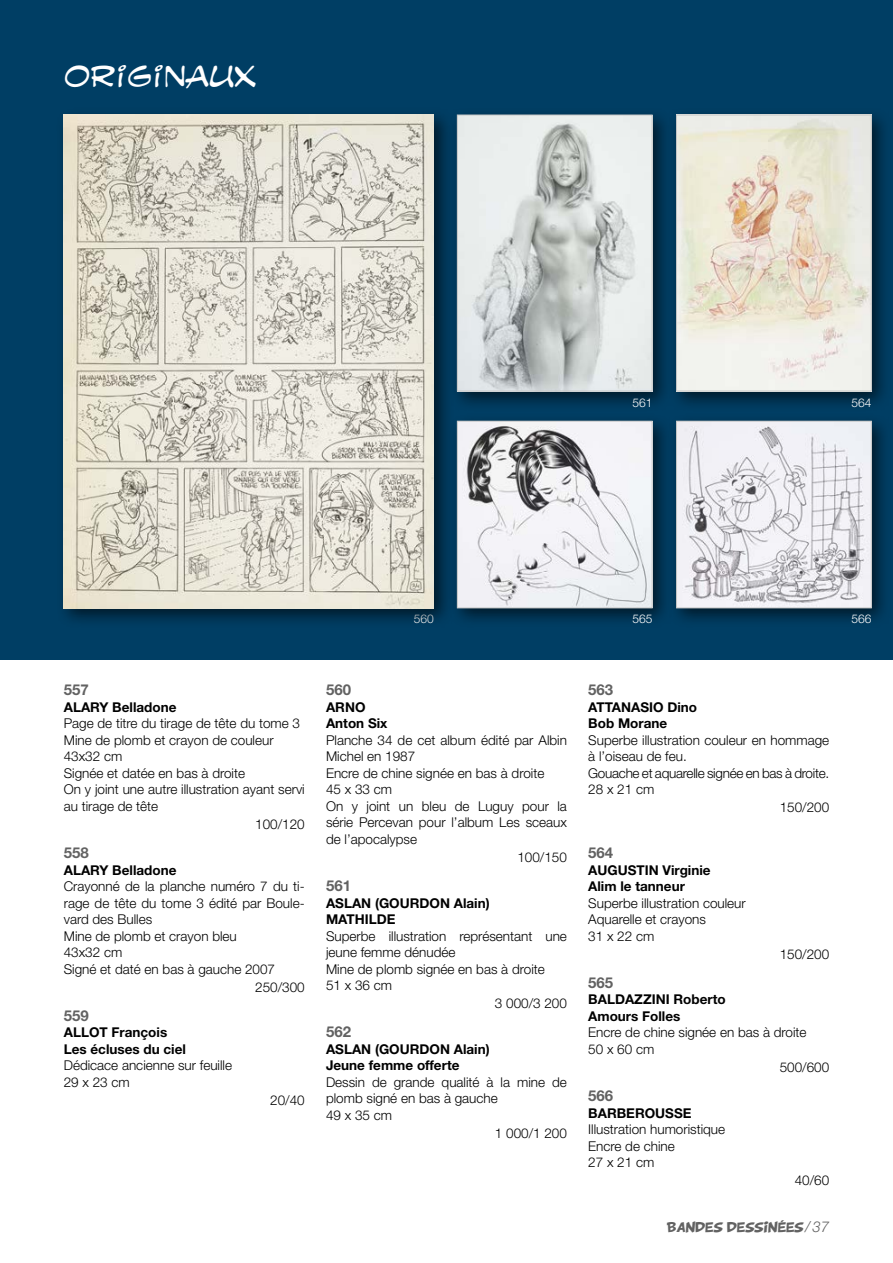
<style>
.page{position:relative;width:893px;height:1263px;background:#fff}
.page>*{position:absolute;margin:0;border:0;box-sizing:border-box;transform-origin:0 0}
.t1{font:27px "Uderzo Texte";color:#fff}
.t2{font:700 15px "Helvetica Neue LT Std";color:#626262}
.t3{font:15px "Uderzo Titrage";color:#626262}
.t4{font:300 13.5px/16.5px "Helvetica Neue LT Std";color:#000}
.t5{font:700 13.5px/16.5px "Helvetica Neue LT Std";color:#000}
.t6{font:300 12px "Helvetica Neue LT Std";color:#fff}
.s1{font-family:"Helvetica Neue LT Std";font-weight:300;font-style:italic}
</style>
<div class="page">
<div style="left:0;top:0;width:893px;height:659px;background:#003e64"></div>
<div style="left:668px;top:106px;width:224px;height:306px;background:#000;opacity:.6"></div>
<img style="left:678px;top:117px;width:191px;height:272px">
<div style="left:676px;top:115px;width:195px;height:276px;border:1px solid #c4c5c5"></div>
<div style="left:668px;top:413px;width:224px;height:215px;background:#000;opacity:.6"></div>
<img style="left:678px;top:423px;width:191px;height:183px">
<div style="left:676px;top:421px;width:195px;height:187px;border:1px solid #c4c5c5"></div>
<div style="left:449px;top:106px;width:223px;height:306px;background:#000;opacity:.6"></div>
<img style="left:459px;top:117px;width:191px;height:272px">
<div style="left:457px;top:115px;width:195px;height:276px;border:1px solid #c4c5c5"></div>
<div style="left:449px;top:413px;width:223px;height:215px;background:#000;opacity:.6"></div>
<img style="left:459px;top:423px;width:191px;height:183px">
<div style="left:457px;top:421px;width:195px;height:187px;border:1px solid #c4c5c5"></div>
<div style="left:55px;top:106px;width:399px;height:522px;background:#000;opacity:.6"></div>
<img style="left:64px;top:115px;width:370px;height:493px">
<h1 class="t1" style="left:64px;top:57px;width:194px">ORIGINAUX</h1>
<p class="t6" style="left:632px;top:395px;width:22px">561</p>
<p class="t6" style="left:851px;top:395px;width:22px">564</p>
<p class="t6" style="left:414px;top:612px;width:22px">560</p>
<p class="t6" style="left:632px;top:612px;width:22px">565</p>
<p class="t6" style="left:851px;top:612px;width:22px">566</p>
<p class="t2" style="left:64px;top:681px;width:27px">557</p>
<p class="t5" style="left:64px;top:698px;width:114px">ALARY Belladone</p>
<p class="t4" style="left:64px;top:715px;width:242px">Page de titre du tirage de tête du tome 3<br>Mine de plomb et crayon de couleur<br>43x32 cm<br>Signée et datée en bas à droite<br>On y joint une autre illustration ayant servi au tirage de tête</p>
<p class="t4" style="left:255px;top:815px;width:51px">100/120</p>
<p class="t2" style="left:64px;top:843px;width:27px">558</p>
<p class="t5" style="left:64px;top:861px;width:114px">ALARY Belladone</p>
<p class="t4" style="left:64px;top:878px;width:242px">Crayonné de la planche numéro 7 du ti&shy;rage de tête du tome 3 édité par Boule&shy;vard des Bulles<br>Mine de plomb et crayon bleu<br>43x32 cm<br>Signé et daté en bas à gauche 2007</p>
<p class="t4" style="left:255px;top:978px;width:51px">250/300</p>
<p class="t2" style="left:64px;top:1006px;width:27px">559</p>
<p class="t5" style="left:64px;top:1024px;width:124px">ALLOT François<br>Les écluses du ciel</p>
<p class="t4" style="left:64px;top:1057px;width:170px">Dédicace ancienne sur feuille<br>29 x 23 cm</p>
<p class="t4" style="left:270px;top:1091px;width:36px">20/40</p>
<p class="t2" style="left:326px;top:681px;width:27px">560</p>
<p class="t5" style="left:326px;top:698px;width:63px">ARNO<br>Anton Six</p>
<p class="t4" style="left:326px;top:731px;width:242px">Planche 34 de cet album édité par Albin<br>Michel en 1987<br>Encre de chine signée en bas à droite<br>45 x 33 cm<br>On y joint un bleu de Luguy pour la série Percevan pour l’album Les sceaux de l’apocalypse</p>
<p class="t4" style="left:517px;top:848px;width:51px">100/150</p>
<p class="t2" style="left:326px;top:876px;width:27px">561</p>
<p class="t5" style="left:326px;top:894px;width:165px">ASLAN (GOURDON Alain)<br>MATHILDE</p>
<p class="t4" style="left:326px;top:927px;width:242px">Superbe illustration représentant une jeune femme dénudée<br>Mine de plomb signée en bas à droite<br>51 x 36 cm</p>
<p class="t4" style="left:495px;top:995px;width:74px">3 000/3 200</p>
<p class="t2" style="left:326px;top:1023px;width:27px">562</p>
<p class="t5" style="left:326px;top:1040px;width:165px">ASLAN (GOURDON Alain)<br>Jeune femme offerte</p>
<p class="t4" style="left:326px;top:1073px;width:242px">Dessin de grande qualité à la mine de plomb signé en bas à gauche<br>49 x 35 cm</p>
<p class="t4" style="left:495px;top:1124px;width:74px">1 000/1 200</p>
<p class="t2" style="left:588px;top:681px;width:27px">563</p>
<p class="t5" style="left:588px;top:698px;width:110px">ATTANASIO Dino<br>Bob Morane</p>
<p class="t4" style="left:588px;top:731px;width:242px">Superbe illustration couleur en hommage à l’oiseau de feu.<br>Gouache et aquarelle signée en bas à droite.<br>28 x 21 cm</p>
<p class="t4" style="left:780px;top:799px;width:51px">150/200</p>
<p class="t2" style="left:588px;top:843px;width:27px">564</p>
<p class="t5" style="left:588px;top:861px;width:124px">AUGUSTIN Virginie<br>Alim le tanneur</p>
<p class="t4" style="left:588px;top:894px;width:159px">Superbe illustration couleur<br>Aquarelle et crayons<br>31 x 22 cm</p>
<p class="t4" style="left:780px;top:945px;width:51px">150/200</p>
<p class="t2" style="left:588px;top:973px;width:27px">565</p>
<p class="t5" style="left:588px;top:991px;width:139px">BALDAZZINI Roberto<br>Amours Folles</p>
<p class="t4" style="left:588px;top:1024px;width:220px">Encre de chine signée en bas à droite<br>50 x 60 cm</p>
<p class="t4" style="left:780px;top:1058px;width:51px">500/600</p>
<p class="t2" style="left:588px;top:1086px;width:27px">566</p>
<p class="t5" style="left:588px;top:1104px;width:105px">BARBEROUSSE</p>
<p class="t4" style="left:588px;top:1121px;width:138px">Illustration humoristique<br>Encre de chine<br>27 x 21 cm</p>
<p class="t4" style="left:795px;top:1172px;width:36px">40/60</p>
<p class="t3" style="left:667px;top:1219px;width:11px">BANDES</p>
<p class="t3" style="left:727px;top:1219px;width:10px">DESSIN</p>
<p class="t3" style="left:778px;top:1219px;width:53px">ÉES<span class="s1">/37</span></p>
</div>
